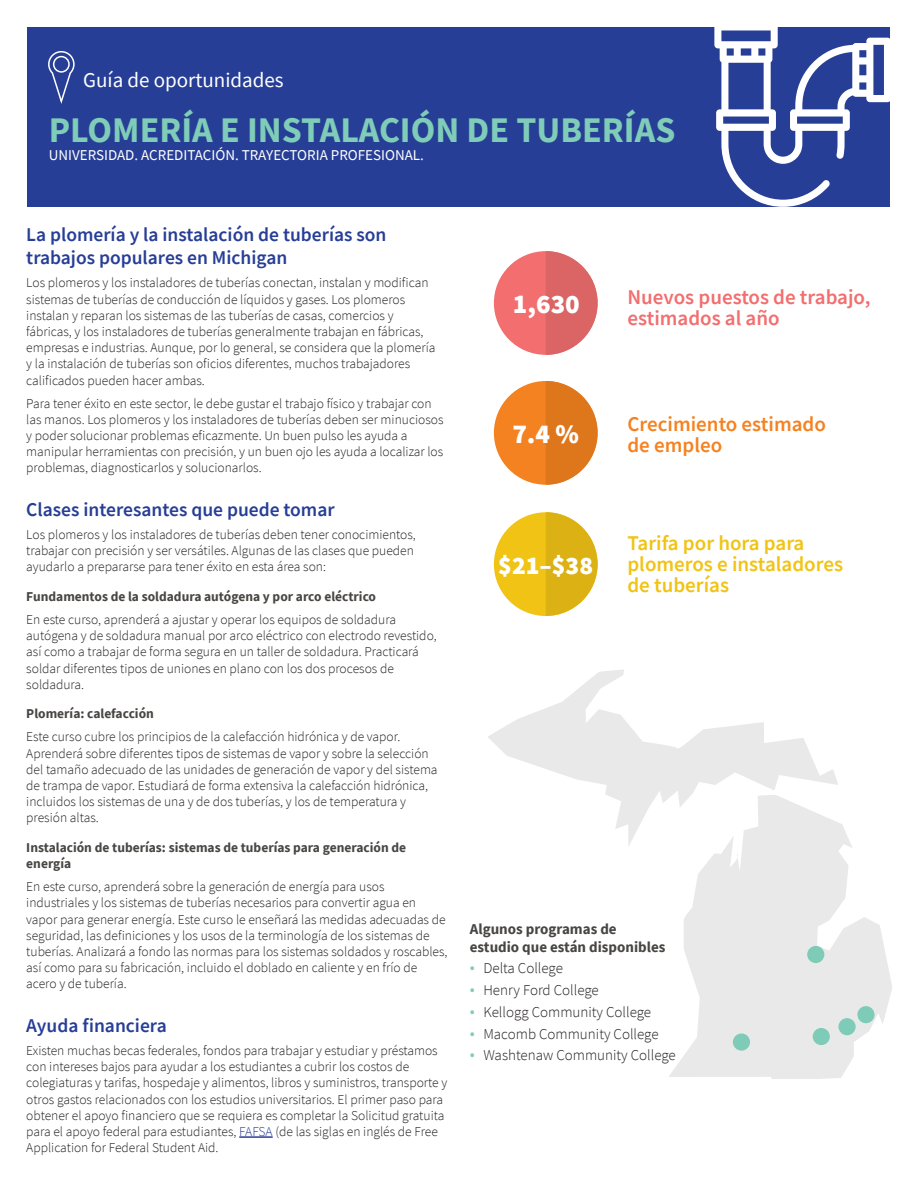
<style>
.page{position:relative;width:918px;height:1188px;background:#fff}
.page>*{position:absolute;margin:0;border:0;box-sizing:border-box;transform-origin:0 0}
.t1{font:700 36px "Source Sans Pro";color:#7fccb8}
.t2{font:900 27px "Source Sans Pro";color:#fff}
.t3{font:900 25.5px "Source Sans Pro";color:#fff}
.special{font:600 21px/21px "Source Sans Pro";color:#f1c315}
.special-2{font:600 21px/21px "Source Sans Pro";color:#f26e6f}
.special-3{font:600 21px/21px "Source Sans Pro";color:#f58220}
.t4{font:21px "Source Sans Pro";color:#fff}
.t5{font:600 19.5px/23.4px "Source Sans Pro";color:#273e96}
.t6{font:300 15px "Source Sans Pro";color:#231f20}
.t7{font:15px "Source Sans Pro";color:#fff}
.t8{font:700 15px/18px "Source Sans Pro";color:#484643}
.body{font:300 13.5px/16.2px "Source Sans Pro";color:#231f20}
.body-2{font:700 13.5px/16.2px "Source Sans Pro";color:#484643}
.s1{color:#273e96}
.s2{font-size:18px;color:#7fccb8}
</style>
<div class="page">
<div style="left:27px;top:27px;width:863px;height:180px;background:#273e96"></div>
<svg style="left:48px;top:51px;width:27px;height:53px"></svg>
<div style="left:494px;top:512px;width:104px;height:104px;background:#f1c315;border-radius:50%"></div>
<svg style="left:546px;top:512px;width:52px;height:104px"></svg>
<div style="left:494px;top:381px;width:104px;height:104px;background:#f58220;border-radius:50%"></div>
<svg style="left:546px;top:381px;width:52px;height:104px"></svg>
<div style="left:494px;top:251px;width:104px;height:104px;background:#f26e6f;border-radius:50%"></div>
<svg style="left:546px;top:251px;width:52px;height:104px"></svg>
<svg style="left:669px;top:823px;width:223px;height:255px;fill:#e8e9e8"></svg>
<svg style="left:488px;top:669px;width:350px;height:178px"></svg>
<div style="left:733px;top:1033px;width:17px;height:18px;background:#7ecbb8;border-radius:50%"></div>
<div style="left:813px;top:1028px;width:17px;height:17px;background:#7ecbb8;border-radius:50%"></div>
<div style="left:807px;top:946px;width:17px;height:17px;background:#7ecbb8;border-radius:50%"></div>
<svg style="left:857px;top:1005px;width:18px;height:19px"></svg>
<div style="left:838px;top:1018px;width:18px;height:17px;background:#7ecbb8;border-radius:50%"></div>
<hr style="left:239px;top:1136px;width:34px;height:2px;background:#273e96">
<svg style="left:714px;top:27px;width:176px;height:180px"></svg>
<p class="t4" style="left:83px;top:67px;width:202px">Guía de oportunidades</p>
<p class="t1" style="left:49px;top:106px;width:628px">PLOMERÍA E INSTALACIÓN DE TUBERÍAS</p>
<p class="t7" style="left:49px;top:146px;width:377px">UNIVERSIDAD. ACREDITACIÓN. TRAYECTORIA PROFESIONAL.</p>
<h1 class="t5" style="left:26px;top:223px;width:362px">La plomería y la instalación de tuberías son trabajos populares en Michigan</h1>
<p class="body" style="left:26px;top:275px;width:411px">Los plomeros y los instaladores de tuberías conectan, instalan y modifican sistemas de tuberías de conducción de líquidos y gases. Los plomeros instalan y reparan los sistemas de las tuberías de casas, comercios y fábricas, y los instaladores de tuberías generalmente trabajan en fábricas, empresas e industrias. Aunque, por lo general, se considera que la plomería y la instalación de tuberías son oficios diferentes, muchos trabajadores calificados pueden hacer ambas.</p>
<p class="body" style="left:26px;top:395px;width:419px">Para tener éxito en este sector, le debe gustar el trabajo físico y trabajar con las manos. Los plomeros y los instaladores de tuberías deben ser minuciosos y poder solucionar problemas eficazmente. Un buen pulso les ayuda a manipular herramientas con precisión, y un buen ojo les ayuda a localizar los problemas, diagnosticarlos y solucionarlos.</p>
<h1 class="t5" style="left:26px;top:498px;width:310px">Clases interesantes que puede tomar</h1>
<p class="body" style="left:26px;top:526px;width:391px">Los plomeros y los instaladores de tuberías deben tener conocimientos, trabajar con precisión y ser versátiles. Algunas de las clases que pueden ayudarlo a prepararse para tener éxito en esta área son:</p>
<p class="body-2" style="left:26px;top:588px;width:351px">Fundamentos de la soldadura autógena y por arco eléctrico</p>
<p class="body" style="left:26px;top:611px;width:412px">En este curso, aprenderá a ajustar y operar los equipos de soldadura autógena y de soldadura manual por arco eléctrico con electrodo revestido, así como a trabajar de forma segura en un taller de soldadura. Practicará soldar diferentes tipos de uniones en plano con los dos procesos de soldadura.</p>
<p class="body-2" style="left:26px;top:706px;width:129px">Plomería: calefacción</p>
<p class="body" style="left:26px;top:729px;width:413px">Este curso cubre los principios de la calefacción hidrónica y de vapor.<br>Aprenderá sobre diferentes tipos de sistemas de vapor y sobre la selección del tamaño adecuado de las unidades de generación de vapor y del sistema de trampa de vapor. Estudiará de forma extensiva la calefacción hidrónica, incluidos los sistemas de una y de dos tuberías, y los de temperatura y presión altas.</p>
<p class="body-2" style="left:26px;top:839px;width:381px">Instalación de tuberías: sistemas de tuberías para generación de energía</p>
<p class="body" style="left:26px;top:879px;width:423px">En este curso, aprenderá sobre la generación de energía para usos industriales y los sistemas de tuberías necesarios para convertir agua en vapor para generar energía. Este curso le enseñará las medidas adecuadas de seguridad, las definiciones y los usos de la terminología de los sistemas de tuberías. Analizará a fondo las normas para los sistemas soldados y roscables, así como para su fabricación, incluido el doblado en caliente y en frío de acero y de tubería.</p>
<h1 class="t5" style="left:26px;top:1014px;width:142px">Ayuda financiera</h1>
<h1 class="body" style="left:26px;top:1043px;width:423px">Existen muchas becas federales, fondos para trabajar y estudiar y préstamos con intereses bajos para ayudar a los estudiantes a cubrir los costos de colegiaturas y tarifas, hospedaje y alimentos, libros y suministros, transporte y otros gastos relacionados con los estudios universitarios. El primer paso para obtener el apoyo financiero que se requiera es completar la Solicitud gratuita para el apoyo federal para estudiantes, <span class="s1">FAFSA</span> (de las siglas en inglés de Free Application for Federal Student Aid.</h1>
<p class="t2" style="left:513px;top:285px;width:68px">1,630</p>
<p class="special-2" style="left:627px;top:286px;width:245px">Nuevos puestos de trabajo, estimados al año</p>
<p class="t2" style="left:512px;top:415px;width:68px">7.4 %</p>
<p class="special-3" style="left:627px;top:413px;width:200px">Crecimiento estimado de empleo</p>
<p class="t3" style="left:498px;top:548px;width:96px">$21–$38</p>
<p class="special" style="left:627px;top:532px;width:217px">Tarifa por hora para plomeros e instaladores de tuberías</p>
<h2 class="t8" style="left:470px;top:919px;width:197px">Algunos programas de estudio que están disponibles</h2>
<p class="t6" style="left:470px;top:959px;width:95px"><span class="s2">•</span> Delta College</p>
<p class="t6" style="left:470px;top:981px;width:130px"><span class="s2">•</span> Henry Ford College</p>
<p class="t6" style="left:470px;top:1003px;width:183px"><span class="s2">•</span> Kellogg Community College</p>
<p class="t6" style="left:470px;top:1024px;width:190px"><span class="s2">•</span> Macomb Community College</p>
<p class="t6" style="left:470px;top:1046px;width:207px"><span class="s2">•</span> Washtenaw Community College</p>
</div>
